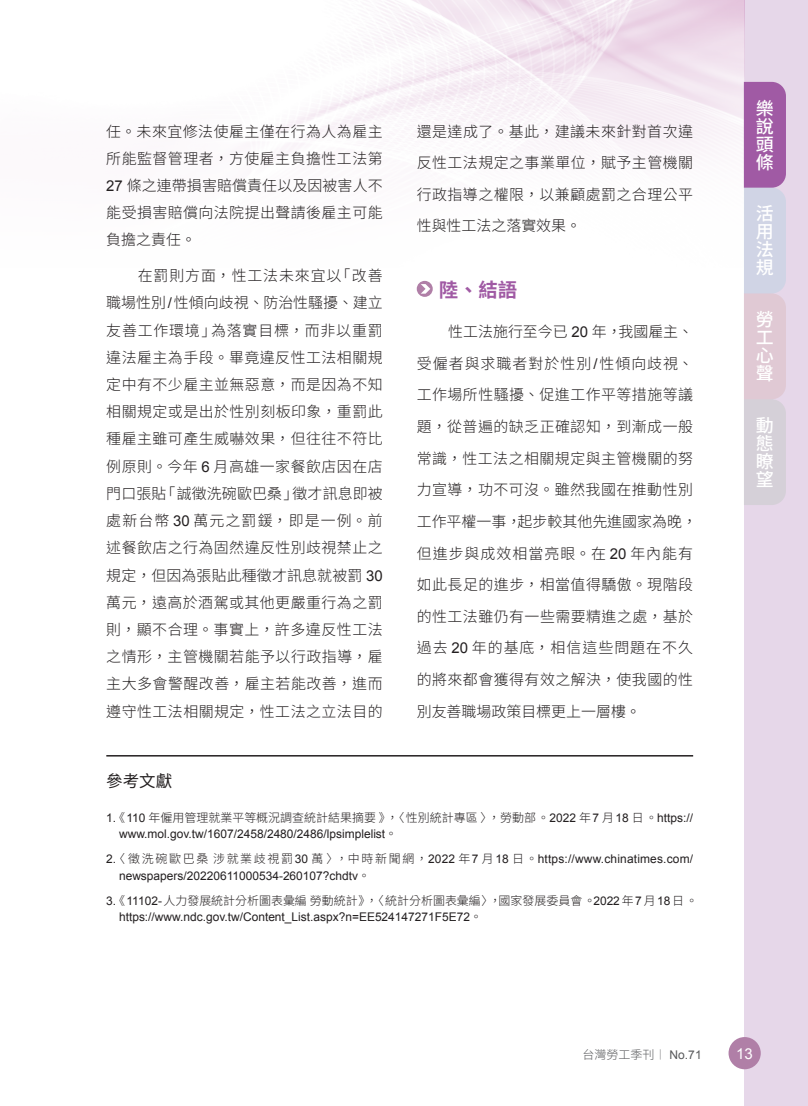
<style>
.page{position:relative;width:808px;height:1106px;background:#fff}
.page>*{position:absolute;margin:0;border:0;box-sizing:border-box;transform-origin:0 0}
.壹{font:700 19.35px "Noto Sans CJ Ktc";color:#a05aa4}
.t1{font:500 18px/18px "Noto Sans CJ Ktc";color:#fff;text-align:justify}
.參考文獻標題{font:16.5px "Noto Sans CJ Ktc";color:#231f20}
.N內文{font:300 15px/27.2px "Noto Sans CJ Ktc";letter-spacing:.03em;color:#231f20;text-align:justify}
.t2{font:15px "Arial";color:#fff}
.t3{font:12px/16.5px "Arial";color:#231f20}
.t4{font:300 12px "Noto Sans CJ Ktc";color:#57585a}
.s1{font-family:"Arial";font-weight:400}
.s2{font-family:"Noto Sans CJ Ktc";font-weight:300}
.s3{font-family:"Adobe Ming Std"}
</style>
<div class="page">
<div style="left:744px;top:0;width:64px;height:1106px;background:#e6d7e9"></div>
<img style="left:269px;top:0;width:475px;height:297px">
<svg style="left:744px;top:82px;width:42px;height:423px"></svg>
<div style="left:728px;top:1037px;width:33px;height:32px;background:#b07fa7;border-radius:50%"></div>
<hr style="left:106px;top:755px;width:587px;height:1px;background:#231f20">
<svg style="left:417px;top:281px;width:16px;height:16px"></svg>
<svg style="left:421px;top:284px;width:9px;height:10px"></svg>
<p class="N內文" style="left:106px;top:118px;width:278px">任。未來宜修法使雇主僅在行為人為雇主所能監督管理者，方使雇主負擔性工法第<span class="s1">27</span> 條之連帶損害賠償責任以及因被害人不能受損害賠償向法院提出聲請後雇主可能負擔之責任。</p>
<p class="N內文" style="left:106px;top:262px;width:278px;text-indent:32px">在罰則方面，性工法未來宜以「改善職場性別<span class="s1">/</span>性傾向歧視、防治性騷擾、建立友善工作環境」為落實目標，而非以重罰違法雇主為手段。畢竟違反性工法相關規定中有不少雇主並無惡意，而是因為不知相關規定或是出於性別刻板印象，重罰此種雇主雖可產生威嚇效果，但往往不符比例原則。今年 <span class="s1">6</span> 月高雄一家餐飲店因在店門口張貼「誠徵洗碗歐巴桑」徵才訊息即被處新台幣 <span class="s1">30</span> 萬元之罰鍰，即是一例。前述餐飲店之行為固然違反性別歧視禁止之規定，但因為張貼此種徵才訊息就被罰 <span class="s1">30</span>萬元，遠高於酒駕或其他更嚴重行為之罰則，顯不合理。事實上，許多違反性工法之情形，主管機關若能予以行政指導，雇主大多會警醒改善，雇主若能改善，進而遵守性工法相關規定，性工法之立法目的</p>
<p class="N內文" style="left:417px;top:115px;width:278px;line-height:31.7px">還是達成了。基此，建議未來針對首次違反性工法規定之事業單位，賦予主管機關行政指導之權限，以兼顧處罰之合理公平性與性工法之落實效果。</p>
<p class="壹" style="left:439px;top:279px;width:80px">陸、結語</p>
<p class="N內文" style="left:417px;top:316px;width:282px;line-height:31.7px;text-align:left;text-indent:32px">性工法施行至今已 <span class="s1">20</span> 年，我國雇主、受僱者與求職者對於性別<span class="s1">/</span>性傾向歧視、工作場所性騷擾、促進工作平等措施等議題，從普遍的缺乏正確認知，到漸成一般常識，性工法之相關規定與主管機關的努力宣導，功不可沒。雖然我國在推動性別工作平權一事，起步較其他先進國家為晚，但進步與成效相當亮眼。在 <span class="s1">20</span> 年內能有如此長足的進步，相當值得驕傲。現階段的性工法雖仍有一些需要精進之處，基於過去 <span class="s1">20</span> 年的基底，相信這些問題在不久的將來都會獲得有效之解決，使我國的性別友善職場政策目標更上一層樓。</p>
<p class="參考文獻標題" style="left:106px;top:772px;width:67px">參考文獻</p>
<p class="t3" style="left:119px;top:809px;width:576px;text-indent:-13px">1. <span class="s2">《</span>110 <span class="s2">年僱用管理就業平等概況調查統計結果摘要》，〈性別統計專區〉，勞動部。</span>2022 <span class="s2">年</span>7 <span class="s2">月</span>18 <span class="s2">日。</span>https:// www.mol.gov.tw/1607/2458/2480/2486/lpsimplelist<span class="s2">。</span></p>
<p class="t3" style="left:119px;top:851px;width:576px;text-indent:-13px">2. <span class="s2">〈徵洗碗歐巴桑涉就業歧視罰</span>30 <span class="s2">萬〉，中時新聞網，</span>2022 <span class="s2">年</span>7 <span class="s2">月</span>18 <span class="s2">日。</span>https://www.chinatimes.com/ newspapers/20220611000534-260107?chdtv<span class="s2">。</span></p>
<p class="t3" style="left:119px;top:892px;width:580px;text-indent:-13px">3. <span class="s2">《</span>11102-<span class="s2">人力發展統計分析圖表彙編 勞動統計》，〈統計分析圖表彙編〉，國家發展委員會。</span>2022<span class="s2">年</span>7<span class="s2">月</span>18<span class="s2">日。</span>https://www.ndc.gov.tw/Content_List.aspx?n=EE524147271F5E72<span class="s2">。</span></p>
<p class="t1" style="left:756px;top:99px;width:19px">樂說頭條</p>
<p class="t1" style="left:756px;top:205px;width:19px">活用法規</p>
<p class="t1" style="left:756px;top:311px;width:19px">勞工心聲</p>
<p class="t1" style="left:756px;top:417px;width:19px">動態瞭望</p>
<p class="t4" style="left:583px;top:1047px;width:121px">台灣勞工季刊<span class="s3">｜</span> <span class="s1">No.71</span></p>
<p class="t2" style="left:736px;top:1043px;width:18px">13</p>
</div>
